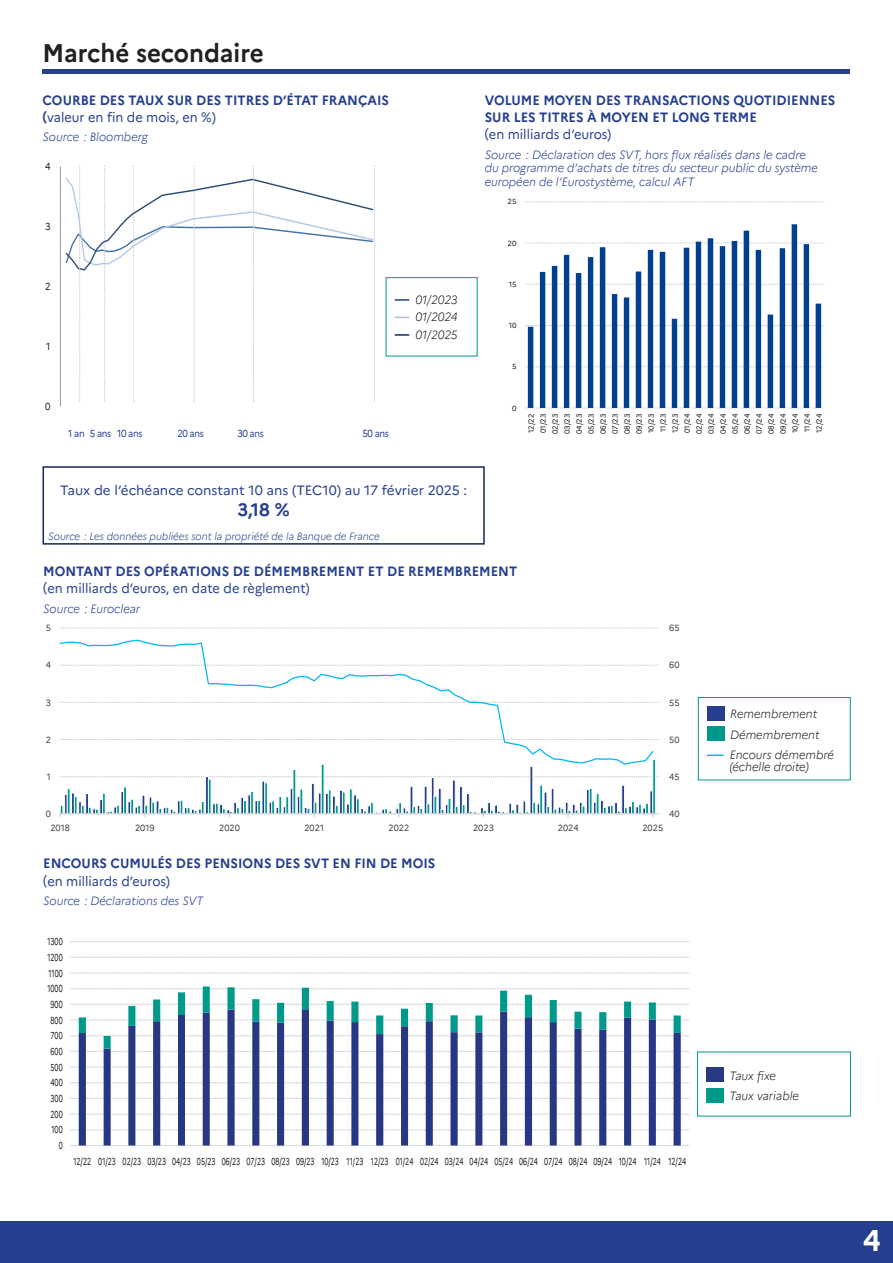
<style>
.page{position:relative;width:893px;height:1263px;background:#fff}
.page>*{position:absolute;margin:0;border:0;box-sizing:border-box;transform-origin:0 0}
.t1{font:700 30px "Marianne";color:#fff}
.t2{font:700 25.5px "Marianne";color:#231f20;scale:.95 1}
.t3{font:700 18px "Marianne";color:#253f8e}
.t4{font:700 13.5px "Marianne";color:#253f8e;scale:.95 1}
.t5{font:13.5px "Marianne";color:#253f8e;scale:.95 1}
.t6{font:13.5px "Marianne";color:#253f8e}
.t7{font:italic 300 12px/13.5px "Marianne";color:#253f8e;scale:.95 1}
.t8{font:italic 300 12px/12px "Marianne";color:#231f20;scale:.95 1}
.t9{font:italic 300 10.5px "Marianne";color:#253f8e;scale:.95 1}
.t10{font:10.2px "Marianne";letter-spacing:-.03em;color:#234190;scale:.9 1}
.t11{font:10.2px "Marianne";color:#202021;scale:.9 1}
.t12{font:10.05px "Marianne";letter-spacing:.005em;color:#231f20;scale:.67 1}
.t13{font:9px "Marianne";letter-spacing:.005em;color:#404042;scale:.96 1}
.t14{font:7.5px/12px "Marianne";color:#231f20;text-align:justify}
.t15{font:7.35px "Marianne";letter-spacing:.005em;color:#231f20}
.s1{font-weight:700}
</style>
<div class="page">
<div style="left:0;top:1221px;width:893px;height:42px;background:#253f8e"></div>
<hr style="left:60px;top:166px;width:1px;height:240px;background:#929293">
<svg style="left:65px;top:165px;width:310px;height:237px"></svg>
<svg style="left:60px;top:628px;width:599px;height:1px"></svg>
<svg style="left:60px;top:759px;width:600px;height:58px"></svg>
<svg style="left:60px;top:639px;width:594px;height:135px"></svg>
<svg style="left:70px;top:1145px;width:619px;height:1px"></svg>
<svg style="left:70px;top:1129px;width:619px;height:1px"></svg>
<svg style="left:70px;top:1114px;width:619px;height:1px"></svg>
<svg style="left:70px;top:1098px;width:619px;height:1px"></svg>
<svg style="left:70px;top:1082px;width:619px;height:1px"></svg>
<svg style="left:70px;top:1067px;width:619px;height:1px"></svg>
<svg style="left:70px;top:973px;width:619px;height:1px"></svg>
<svg style="left:70px;top:957px;width:619px;height:1px"></svg>
<svg style="left:70px;top:941px;width:619px;height:1px"></svg>
<svg style="left:79px;top:1052px;width:602px;height:93px"></svg>
<svg style="left:70px;top:986px;width:619px;height:66px"></svg>
<div style="left:707px;top:706px;width:17px;height:14px;background:#253f8e"></div>
<div style="left:707px;top:727px;width:17px;height:14px;background:#00988a"></div>
<svg style="left:707px;top:754px;width:17px;height:2px"></svg>
<div style="left:698px;top:697px;width:152px;height:83px;border:1px solid #00988a"></div>
<svg style="left:395px;top:299px;width:14px;height:2px"></svg>
<svg style="left:395px;top:317px;width:14px;height:1px"></svg>
<svg style="left:395px;top:334px;width:14px;height:2px"></svg>
<div style="left:706px;top:1068px;width:17px;height:14px;background:#283883"></div>
<div style="left:706px;top:1088px;width:17px;height:14px;background:#00988a"></div>
<svg style="left:525px;top:408px;width:298px;height:1px"></svg>
<svg style="left:525px;top:202px;width:298px;height:1px"></svg>
<svg style="left:528px;top:224px;width:293px;height:184px"></svg>
<div style="left:43px;top:466px;width:442px;height:79px;border:2px solid #16275f"></div>
<hr style="left:43px;top:69px;width:807px;height:4px;background:#253f8e">
<p class="t2" style="left:43px;top:33px;width:234px">Marché secondaire</p>
<p class="t4" style="left:43px;top:89px;width:366px">COURBE DES TAUX SUR DES TITRES D’ÉTAT FRANÇAIS</p>
<p class="t5" style="left:43px;top:107px;width:184px"><span class="s1">(</span>valeur en fin de mois, en %)</p>
<p class="t7" style="left:43px;top:129px;width:113px">Source : Bloomberg</p>
<p class="t11" style="left:45px;top:158px;width:8px">4</p>
<p class="t11" style="left:45px;top:218px;width:8px">3</p>
<p class="t11" style="left:45px;top:278px;width:8px">2</p>
<p class="t11" style="left:46px;top:338px;width:6px">1</p>
<p class="t11" style="left:45px;top:398px;width:8px">0</p>
<p class="t10" style="left:68px;top:425px;width:84px">1 an 5 ans 10 ans</p>
<p class="t10" style="left:177px;top:425px;width:31px">20 ans</p>
<p class="t10" style="left:237px;top:425px;width:31px">30 ans</p>
<p class="t10" style="left:362px;top:425px;width:31px">50 ans</p>
<p class="t8" style="left:415px;top:293px;width:46px">01/2023</p>
<p class="t8" style="left:415px;top:310px;width:46px">01/2024</p>
<p class="t8" style="left:415px;top:328px;width:46px">01/2025</p>
<p class="t4" style="left:485px;top:89px;width:371px">VOLUME MOYEN DES TRANSACTIONS QUOTIDIENNES</p>
<p class="t4" style="left:485px;top:107px;width:288px">SUR LES TITRES À MOYEN ET LONG TERME</p>
<p class="t5" style="left:485px;top:124px;width:135px">(en milliards d’euros)</p>
<p class="t7" style="left:485px;top:147px;width:352px">Source : Déclaration des SVT, hors flux réalisés dans le cadre du programme d’achats de titres du secteur public du système européen de l’Eurostystème, calcul AFT</p>
<p class="t15" style="left:508px;top:196px;width:10px">25</p>
<p class="t15" style="left:508px;top:237px;width:10px">20</p>
<p class="t15" style="left:509px;top:279px;width:9px">15</p>
<p class="t15" style="left:509px;top:320px;width:9px">10</p>
<p class="t15" style="left:512px;top:361px;width:6px">5</p>
<p class="t15" style="left:512px;top:402px;width:6px">0</p>
<p class="t14" style="left:525px;top:434px;width:22px;rotate:-90deg">12/22<br>01/23<br>02/23<br>03/23<br>04/23<br>05/23<br>06/23<br>07/23<br>08/23<br>09/23<br>10/23<br>11/23<br>12/23<br>01/24<br>02/24<br>03/24<br>04/24<br>05/24<br>06/24<br>07/24<br>08/24<br>09/24<br>10/24<br>11/24<br>12/24</p>
<p class="t6" style="left:60px;top:479px;width:408px">Taux de l’échéance constant 10 ans (TEC10) au 17 février 2025 :</p>
<p class="t3" style="left:238px;top:496px;width:54px">3,18 %</p>
<p class="t9" style="left:48px;top:528px;width:350px">Source : Les données publiées sont la propriété de la Banque de France</p>
<p class="t4" style="left:43px;top:560px;width:500px">MONTANT DES OPÉRATIONS DE DÉMEMBREMENT ET DE REMEMBREMENT</p>
<p class="t5" style="left:43px;top:578px;width:282px">(en milliards d’euros, en date de règlement)</p>
<p class="t7" style="left:43px;top:600px;width:104px">Source : Euroclear</p>
<p class="t13" style="left:46px;top:621px;width:7px">5</p>
<p class="t13" style="left:669px;top:621px;width:12px">65</p>
<p class="t13" style="left:46px;top:658px;width:7px">4</p>
<p class="t13" style="left:669px;top:658px;width:12px">60</p>
<p class="t13" style="left:46px;top:695px;width:7px">3</p>
<p class="t13" style="left:669px;top:695px;width:12px">55</p>
<p class="t13" style="left:46px;top:732px;width:7px">2</p>
<p class="t13" style="left:669px;top:732px;width:12px">50</p>
<p class="t13" style="left:47px;top:770px;width:6px">1</p>
<p class="t13" style="left:669px;top:770px;width:12px">45</p>
<p class="t13" style="left:46px;top:807px;width:7px">0</p>
<p class="t13" style="left:669px;top:807px;width:12px">40</p>
<p class="t13" style="left:50px;top:821px;width:22px">2018</p>
<p class="t13" style="left:135px;top:821px;width:22px">2019</p>
<p class="t13" style="left:219px;top:821px;width:23px">2020</p>
<p class="t13" style="left:304px;top:821px;width:22px">2021</p>
<p class="t13" style="left:388px;top:821px;width:23px">2022</p>
<p class="t13" style="left:473px;top:821px;width:23px">2023</p>
<p class="t13" style="left:558px;top:821px;width:23px">2024</p>
<p class="t13" style="left:642px;top:821px;width:23px">2025</p>
<p class="t4" style="left:43px;top:853px;width:414px">ENCOURS CUMULÉS DES PENSIONS DES SVT EN FIN DE MOIS</p>
<p class="t5" style="left:43px;top:870px;width:135px">(en milliards d’euros)</p>
<p class="t7" style="left:43px;top:893px;width:170px">Source : Déclarations des SVT</p>
<p class="t12" style="left:47px;top:934px;width:24px">1300</p>
<p class="t12" style="left:47px;top:949px;width:24px">1200</p>
<p class="t12" style="left:48px;top:965px;width:23px">1100</p>
<p class="t12" style="left:47px;top:981px;width:24px">1000</p>
<p class="t12" style="left:51px;top:996px;width:20px">900</p>
<p class="t12" style="left:51px;top:1012px;width:20px">800</p>
<p class="t12" style="left:51px;top:1028px;width:20px">700</p>
<p class="t12" style="left:51px;top:1044px;width:20px">600</p>
<p class="t12" style="left:51px;top:1059px;width:20px">500</p>
<p class="t12" style="left:51px;top:1075px;width:20px">400</p>
<p class="t12" style="left:51px;top:1091px;width:20px">300</p>
<p class="t12" style="left:51px;top:1106px;width:20px">200</p>
<p class="t12" style="left:52px;top:1122px;width:18px">100</p>
<p class="t12" style="left:59px;top:1138px;width:7px">0</p>
<p class="t12" style="left:74px;top:1153px;width:916px">12/22 01/23 02/23 03/23 04/23 05/23 06/23 07/23 08/23 09/23 10/23 11/23 12/23 01/24 02/24 03/24 04/24 05/24 06/24 07/24 08/24 09/24 10/24 11/24 12/24</p>
<p class="t8" style="left:730px;top:707px;width:93px">Remembrement</p>
<p class="t8" style="left:730px;top:727px;width:96px">Démembrement</p>
<p class="t8" style="left:730px;top:748px;width:111px">Encours démembré (échelle droite)</p>
<p class="t8" style="left:729px;top:1068px;width:50px">Taux fixe</p>
<p class="t8" style="left:729px;top:1089px;width:75px">Taux variable</p>
<p class="t1" style="left:863px;top:1217px;width:19px">4</p>
</div>
